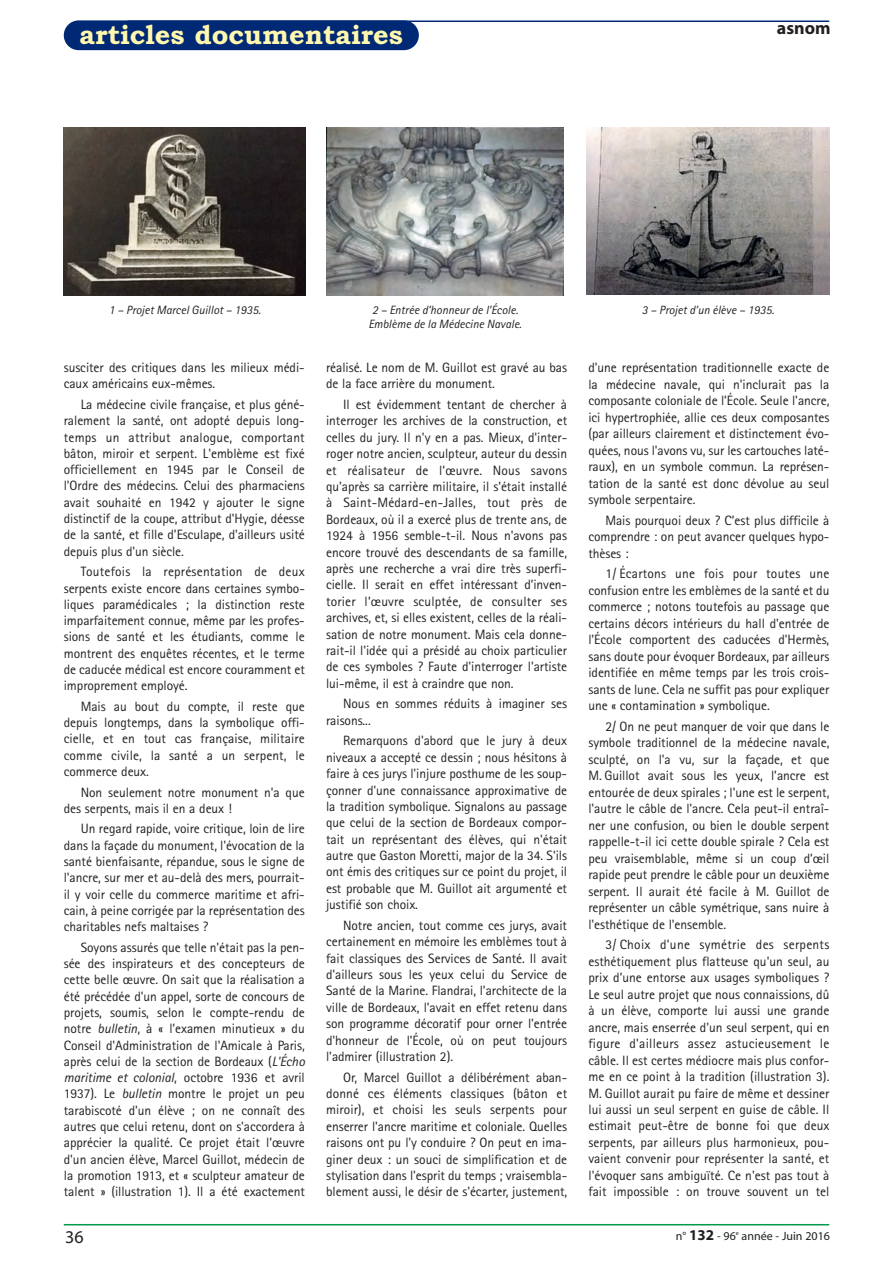
<style>
.page{position:relative;width:893px;height:1263px;background:#fff}
.page>*{position:absolute;margin:0;border:0;box-sizing:border-box;transform-origin:0 0}
.t1{font:700 27px "Bookman Old Style";color:#fff8ae}
.t2{font:700 18px "Myriad";color:#231f20}
.t3{font:18px "Myriad";color:#231f20}
.t4{font:13.5px/16.4px "Rotis Sans Serif";letter-spacing:-.005em;color:#231f20;text-align:justify}
.t5{font:italic 12px "Rotis Sans Serif";color:#231f20}
.t6{font:12px "Myriad";color:#231f20}
.s1{font-style:italic}
.s2{font-weight:700;font-size:15px}
</style>
<div class="page">
<hr style="left:64px;top:1224px;width:765px;height:1px;background:#00984a">
<hr style="left:128px;top:21px;width:701px;height:1px;background:#002975">
<div style="left:64px;top:20px;width:355px;height:30px;background:#002975;border-radius:15px"></div>
<img style="left:64px;top:128px;width:242px;height:168px">
<img style="left:587px;top:128px;width:242px;height:167px">
<img style="left:326px;top:128px;width:237px;height:167px">
<h1 class="t1" style="left:80px;top:19px;width:325px">articles documentaires</h1>
<h2 class="t2" style="left:777px;top:21px;width:55px">asnom</h2>
<p class="t5" style="left:109px;top:306px;width:154px">1 – Projet Marcel Guillot – 1935.</p>
<p class="t5" style="left:372px;top:306px;width:148px">2 – Entrée d’honneur de l’École.</p>
<p class="t5" style="left:642px;top:306px;width:134px">3 – Projet d’un élève – 1935.</p>
<p class="t5" style="left:368px;top:320px;width:155px">Emblème de la Médecine Navale.</p>
<p class="t4" style="left:64px;top:361px;width:242px">susciter des critiques dans les milieux médi&shy;caux américains eux-mêmes.</p>
<p class="t4" style="left:64px;top:398px;width:243px;text-indent:17px">La médecine civile française, et plus géné&shy;ralement la santé, ont adopté depuis long&shy;temps un attribut analogue, comportant bâton, miroir et serpent. L'emblème est fixé officiellement en 1945 par le Conseil de l'Ordre des médecins. Celui des pharmaciens avait souhaité en 1942 y ajouter le signe distinctif de la coupe, attribut d'Hygie, déesse de la santé, et fille d'Esculape, d'ailleurs usité depuis plus d'un siècle.</p>
<p class="t4" style="left:64px;top:565px;width:243px;text-indent:17px">Toutefois la représentation de deux serpents existe encore dans certaines symbo&shy;liques paramédicales ; la distinction reste imparfaitement connue, même par les profes&shy;sions de santé et les étudiants, comme le montrent des enquêtes récentes, et le terme de caducée médical est encore couramment et improprement employé.</p>
<p class="t4" style="left:64px;top:699px;width:243px;text-indent:17px">Mais au bout du compte, il reste que depuis longtemps, dans la symbolique offi - cielle, et en tout cas française, militaire comme civile, la santé a un serpent, le commerce deux.</p>
<p class="t4" style="left:64px;top:785px;width:242px;text-indent:17px">Non seulement notre monument n'a que des serpents, mais il en a deux !</p>
<p class="t4" style="left:64px;top:822px;width:243px;text-indent:17px">Un regard rapide, voire critique, loin de lire dans la façade du monument, l'évocation de la santé bienfaisante, répandue, sous le signe de l'ancre, sur mer et au-delà des mers, pourrait&shy;il y voir celle du commerce maritime et afri&shy;cain, à peine corrigée par la représentation des charitables nefs maltaises ?</p>
<p class="t4" style="left:64px;top:940px;width:243px;text-indent:17px">Soyons assurés que telle n'était pas la pen&shy;sée des inspirateurs et des concepteurs de cette belle œuvre. On sait que la réalisation a été précédée d'un appel, sorte de concours de projets, soumis, selon le compte-rendu de notre <span class="s1">bulletin</span>, à « l’examen minutieux » du Conseil d'Administration de l'Amicale à Paris, après celui de la section de Bordeaux (<span class="s1">L'Écho maritime et colonial</span>, octobre 1936 et avril 1937). Le <span class="s1">bulletin</span> montre le projet un peu tarabiscoté d'un élève ; on ne connaît des autres que celui retenu, dont on s'accordera à apprécier la qualité. Ce projet était l’œuvre d'un ancien élève, Marcel Guillot, médecin de la promotion 1913, et « sculpteur amateur de talent » (illustration 1). Il a été exactement</p>
<p class="t4" style="left:326px;top:361px;width:242px">réalisé. Le nom de M. Guillot est gravé au bas de la face arrière du monument.</p>
<p class="t4" style="left:326px;top:398px;width:243px;text-indent:17px">Il est évidemment tentant de chercher à interroger les archives de la construction, et celles du jury. Il n'y en a pas. Mieux, d'inter - roger notre ancien, sculpteur, auteur du dessin et réalisateur de l’œuvre. Nous savons qu'après sa carrière militaire, il s’était installé à Saint-Médard-en-Jalles, tout près de Bordeaux, où il a exercé plus de trente ans, de 1924 à 1956 semble-t-il. Nous n'avons pas encore trouvé des descendants de sa famille, après une recherche a vrai dire très superfi&shy;cielle. Il serait en effet intéressant d’inven - torier l’œuvre sculptée, de consulter ses archives, et, si elles existent, celles de la réali&shy;sation de notre monument. Mais cela donne&shy;rait-il l'idée qui a présidé au choix particulier de ces symboles ? Faute d'interroger l'artiste lui-même, il est à craindre que non.</p>
<p class="t4" style="left:326px;top:697px;width:242px;text-indent:17px">Nous en sommes réduits à imaginer ses raisons...</p>
<p class="t4" style="left:326px;top:734px;width:243px;text-indent:17px">Remarquons d'abord que le jury à deux niveaux a accepté ce dessin ; nous hésitons à faire à ces jurys l'injure posthume de les soup&shy;çonner d'une connaissance approximative de la tradition symbolique. Signalons au passage que celui de la section de Bordeaux compor&shy;tait un représentant des élèves, qui n'était autre que Gaston Moretti, major de la 34. S'ils ont émis des critiques sur ce point du projet, il est probable que M. Guillot ait argumenté et justifié son choix.</p>
<p class="t4" style="left:326px;top:918px;width:243px;text-indent:17px">Notre ancien, tout comme ces jurys, avait certainement en mémoire les emblèmes tout à fait classiques des Services de Santé. Il avait d'ailleurs sous les yeux celui du Service de Santé de la Marine. Flandrai, l'architecte de la ville de Bordeaux, l'avait en effet retenu dans son programme décoratif pour orner l'entrée d'honneur de l’École, où on peut toujours l'admirer (illustration 2).</p>
<p class="t4" style="left:326px;top:1070px;width:243px;text-indent:17px">Or, Marcel Guillot a délibérément aban&shy;donné ces éléments classiques (bâton et miroir), et choisi les seuls serpents pour enserrer l'ancre maritime et coloniale. Quelles raisons ont pu l'y conduire ? On peut en ima&shy;giner deux : un souci de simplification et de stylisation dans l'esprit du temps ; vraisembla&shy;blement aussi, le désir de s'écarter, justement,</p>
<p class="t4" style="left:588px;top:361px;width:243px">d'une représentation traditionnelle exacte de la médecine navale, qui n'inclurait pas la composante coloniale de l’École. Seule l'ancre, ici hypertrophiée, allie ces deux composantes (par ailleurs clairement et distinctement évo&shy;quées, nous l'avons vu, sur les cartouches laté&shy;raux), en un symbole commun. La représen - tation de la santé est donc dévolue au seul symbole serpentaire.</p>
<p class="t4" style="left:588px;top:513px;width:243px;text-indent:17px">Mais pourquoi deux ? C’est plus difficile à comprendre : on peut avancer quelques hypo&shy;thèses :</p>
<p class="t4" style="left:588px;top:567px;width:243px;text-indent:17px">1/ Écartons une fois pour toutes une confusion entre les emblèmes de la santé et du commerce ; notons toutefois au passage que certains décors intérieurs du hall d'entrée de l’École comportent des caducées d'Hermès, sans doute pour évoquer Bordeaux, par ailleurs identifiée en même temps par les trois crois&shy;sants de lune. Cela ne suffit pas pour expliquer une « contamination » symbolique.</p>
<p class="t4" style="left:588px;top:719px;width:243px;text-indent:17px">2/ On ne peut manquer de voir que dans le symbole traditionnel de la médecine navale, sculpté, on l'a vu, sur la façade, et que M. Guillot avait sous les yeux, l’ancre est entourée de deux spirales ; l'une est le serpent, l'autre le câble de l'ancre. Cela peut-il entraî&shy;ner une confusion, ou bien le double serpent rappelle-t-il ici cette double spirale ? Cela est peu vraisemblable, même si un coup d’œil rapide peut prendre le câble pour un deuxième serpent. Il aurait été facile à M. Guillot de représenter un câble symétrique, sans nuire à l'esthétique de l'ensemble.</p>
<p class="t4" style="left:588px;top:938px;width:243px;text-indent:17px">3/ Choix d'une symétrie des serpents esthétiquement plus flatteuse qu'un seul, au prix d’une entorse aux usages symboliques ?<br>Le seul autre projet que nous connaissions, dû à un élève, comporte lui aussi une grande ancre, mais enserrée d'un seul serpent, qui en figure d'ailleurs assez astucieusement le câble. Il est certes médiocre mais plus confor&shy;me en ce point à la tradition (illustration 3).<br>M. Guillot aurait pu faire de même et dessiner lui aussi un seul serpent en guise de câble. Il estimait peut-être de bonne foi que deux serpents, par ailleurs plus harmonieux, pou&shy;vaient convenir pour représenter la santé, et l'évoquer sans ambiguïté. Ce n'est pas tout à fait impossible : on trouve souvent un tel</p>
<h2 class="t3" style="left:65px;top:1230px;width:20px">36</h2>
<p class="t6" style="left:676px;top:1231px;width:155px">n° <span class="s2">132</span> - 96<sup>e</sup> année - Juin 2016</p>
</div>
